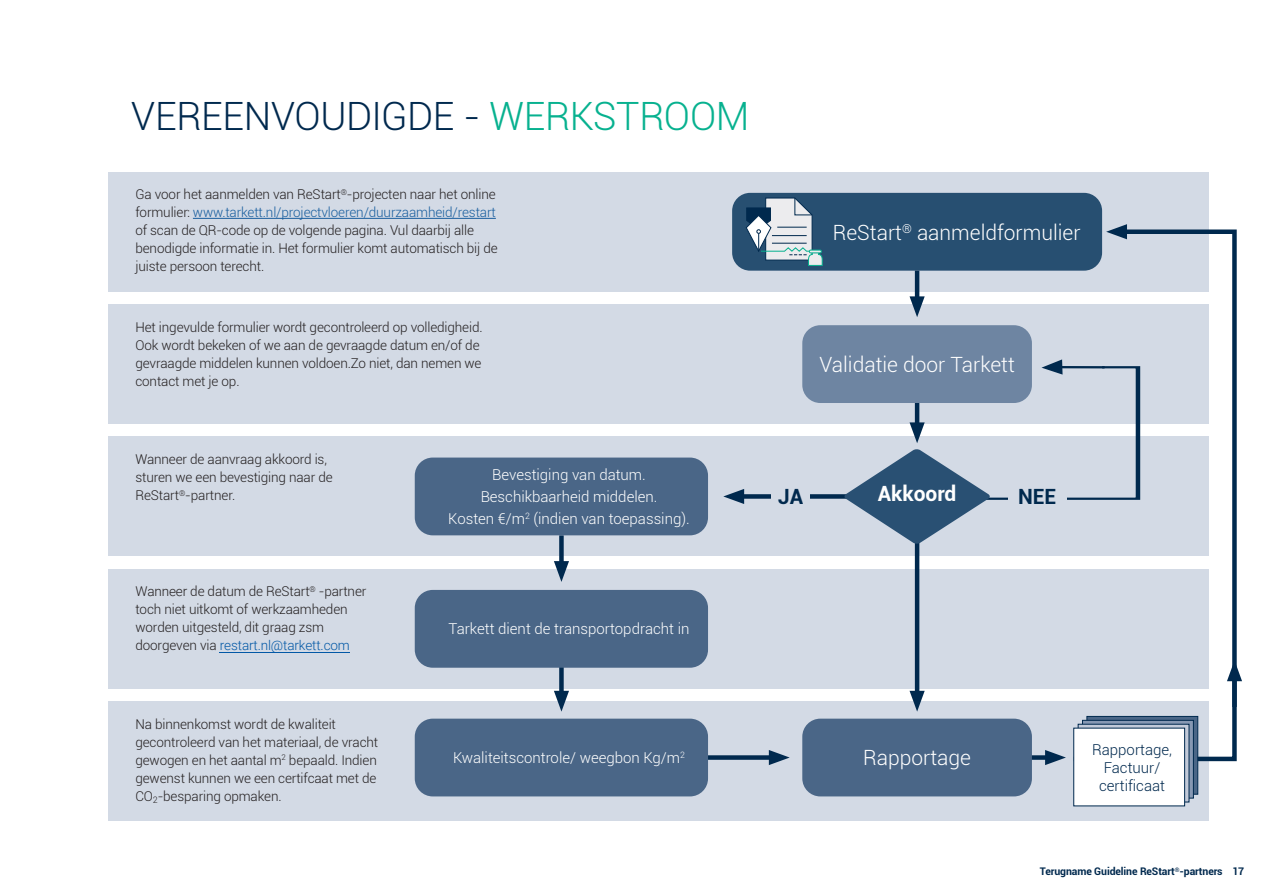
<style>
.page{position:relative;width:1263px;height:893px;background:#fff}
.page>*{position:absolute;margin:0;border:0;box-sizing:border-box;transform-origin:0 0}
.Intro_mono_-_12_18{font:300 39px "Roboto";letter-spacing:-.01em;color:#00294e}
.t1{font:300 21px "Roboto";color:#fff}
.t2{font:700 21px "Roboto";color:#fff}
.t3{font:700 21px "Roboto";color:#00294e}
.t4{font:300 15px "Roboto";color:#fff}
.t5{font:300 15px/18px "Roboto";color:#00294e;text-align:center}
.t6{font:300 13.5px/18px "Roboto";letter-spacing:-.01em;color:#231f20}
.t7{font:700 10.5px "Roboto";letter-spacing:-.01em;color:#00294e}
.s1{color:#07b18f}
.s2{color:#175d9e}
.s3{color:#0258a6}
</style>
<div class="page">
<div style="left:108px;top:702px;width:1101px;height:119px;background:#d3dae5"></div>
<div style="left:108px;top:172px;width:1101px;height:119px;background:#d3dae5"></div>
<div style="left:108px;top:569px;width:1101px;height:119px;background:#d3dae5"></div>
<div style="left:108px;top:437px;width:1101px;height:119px;background:#d3dae5"></div>
<div style="left:108px;top:305px;width:1101px;height:119px;background:#d3dae5"></div>
<hr style="left:193px;top:218px;width:303px;height:1px;background:#175d9e">
<div style="left:732px;top:193px;width:370px;height:78px;background:#274f71;border-radius:18px"></div>
<svg style="left:746px;top:197px;width:77px;height:69px"></svg>
<hr style="left:915px;top:271px;width:4px;height:34px;background:#00294e">
<svg style="left:909px;top:296px;width:16px;height:21px"></svg>
<svg style="left:1239px;top:673px;width:3px;height:8px"></svg>
<div style="left:559px;top:535px;width:5px;height:34px;background:#00294e"></div>
<svg style="left:554px;top:561px;width:15px;height:21px"></svg>
<div style="left:559px;top:665px;width:5px;height:34px;background:#00294e"></div>
<svg style="left:554px;top:691px;width:15px;height:21px"></svg>
<hr style="left:915px;top:535px;width:4px;height:164px;background:#00294e">
<svg style="left:909px;top:691px;width:16px;height:21px"></svg>
<div style="left:736px;top:494px;width:112px;height:5px;background:#00294e"></div>
<svg style="left:723px;top:489px;width:21px;height:15px"></svg>
<div style="left:665px;top:755px;width:112px;height:5px;background:#00294e"></div>
<svg style="left:769px;top:750px;width:21px;height:15px"></svg>
<div style="left:941px;top:755px;width:112px;height:5px;background:#00294e"></div>
<svg style="left:1045px;top:750px;width:21px;height:15px"></svg>
<div style="left:802px;top:325px;width:230px;height:78px;background:#6e85a2;border-radius:18px"></div>
<div style="left:415px;top:590px;width:293px;height:78px;background:#4a6687;border-radius:18px"></div>
<div style="left:415px;top:458px;width:293px;height:77px;background:#4a6687;border-radius:18px"></div>
<svg style="left:844px;top:359px;width:225px;height:185px"></svg>
<div style="left:415px;top:719px;width:293px;height:77px;background:#4a6687;border-radius:18px"></div>
<div style="left:802px;top:719px;width:230px;height:77px;background:#4a6687;border-radius:18px"></div>
<div style="left:771px;top:488px;width:39px;height:16px;background:#d3dae5"></div>
<div style="left:1008px;top:488px;width:59px;height:16px;background:#d3dae5"></div>
<svg style="left:1069px;top:227px;width:170px;height:536px"></svg>
<svg style="left:1106px;top:224px;width:21px;height:15px"></svg>
<svg style="left:1087px;top:716px;width:111px;height:78px"></svg>
<div style="left:1082px;top:720px;width:111px;height:78px;background:linear-gradient(to right,#8698b3,#8698b3);border:1px solid #00294e"></div>
<div style="left:1078px;top:724px;width:111px;height:78px;background:linear-gradient(to right,#c2cad9,#c2cad9);border:1px solid #00294e"></div>
<div style="left:1073px;top:728px;width:112px;height:78px;background:#fff;border:1px solid #00294e"></div>
<hr style="left:220px;top:652px;width:130px;height:1px;background:#0258a6">
<p class="Intro_mono_-_12_18" style="left:131px;top:89px;width:620px">VEREENVOUDIGDE - <span class="s1">WERKSTROOM</span></p>
<p class="t6" style="left:135px;top:185px;width:364px">Ga voor het aanmelden van ReStart<sup>®</sup>-projecten naar het online formulier: <span class="s2">www.tarkett.nl/projectvloeren/duurzaamheid/restart </span>of scan de QR-code op de volgende pagina. Vul daarbij alle benodigde informatie in. Het formulier komt automatisch bij de juiste persoon terecht.</p>
<p class="t6" style="left:135px;top:317px;width:349px">Het ingevulde formulier wordt gecontroleerd op volledigheid.<br>Ook wordt bekeken of we aan de gevraagde datum en/of de gevraagde middelen kunnen voldoen.Zo niet, dan nemen we contact met je op.</p>
<p class="t1" style="left:833px;top:218px;width:249px">ReStart<sup>®</sup> aanmeldformulier</p>
<p class="t1" style="left:819px;top:350px;width:197px">Validatie door Tarkett</p>
<p class="t6" style="left:135px;top:450px;width:199px">Wanneer de aanvraag akkoord is, sturen we een bevestiging naar de<br>ReStart<sup>®</sup>-partner.</p>
<p class="t6" style="left:135px;top:582px;width:232px">Wanneer de datum de ReStart<sup>®</sup> -partner toch niet uitkomt of werkzaamheden worden uitgesteld, dit graag zsm doorgeven via <span class="s3">restart.nl@tarkett.com</span></p>
<p class="t6" style="left:135px;top:714px;width:244px">Na binnenkomst wordt de kwaliteit gecontroleerd van het materiaal, de vracht gewogen en het aantal m<sup>2</sup> bepaald. Indien gewenst kunnen we een certifcaat met de CO<sub>2</sub>-besparing opmaken.</p>
<p class="t4" style="left:492px;top:464px;width:155px">Bevestiging van datum.</p>
<p class="t4" style="left:481px;top:486px;width:178px">Beschikbaarheid middelen.</p>
<p class="t4" style="left:448px;top:508px;width:243px">Kosten €/m<sup>2</sup> (indien van toepassing).</p>
<p class="t4" style="left:449px;top:619px;width:242px">Tarkett dient de transportopdracht in</p>
<p class="t2" style="left:878px;top:479px;width:80px">Akkoord</p>
<p class="t3" style="left:778px;top:481px;width:26px">JA</p>
<p class="t3" style="left:1018px;top:481px;width:40px">NEE</p>
<p class="t4" style="left:453px;top:747px;width:234px">Kwaliteitscontrole/ weegbon Kg/m<sup>2</sup></p>
<p class="t1" style="left:863px;top:743px;width:109px">Rapportage</p>
<p class="t5" style="left:1092px;top:740px;width:81px">Rapportage,<br>Factuur/ certificaat</p>
<p class="t7" style="left:1040px;top:864px;width:184px">Terugname Guideline ReStart<sup>®</sup>-partners</p>
<p class="t7" style="left:1232px;top:864px;width:13px">17</p>
</div>
